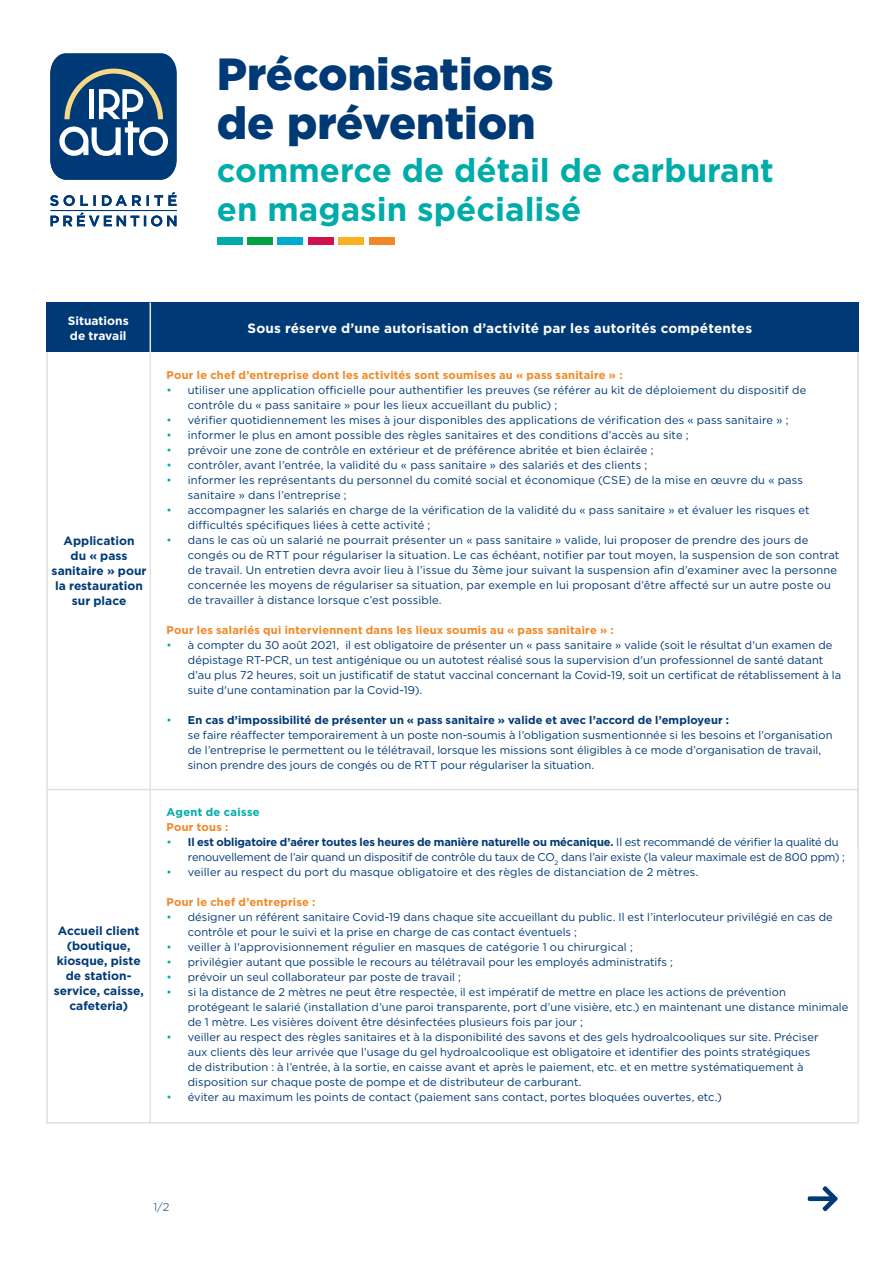
<style>
.page{position:relative;width:893px;height:1263px;background:#fff}
.page>*{position:absolute;margin:0;border:0;box-sizing:border-box;transform-origin:0 0}
.t1{font:900 45px/49.5px "Gotham";color:#003a76}
.t2{font:700 33px/39px "Gotham";color:#00aca9}
.t3{font:700 13.5px "Gotham";letter-spacing:.015em;color:#fff}
.t4{font:700 12px/15px "Gotham";color:#003a76;text-align:center}
.t5{font:700 12px/15px "Gotham";color:#fff}
.t6{font:11.25px/15px "Gotham";color:#003a76}
.t7{font:700 11.25px "Gotham";color:#f18825}
.t8{font:700 11.25px "Gotham";color:#00aca9}
.t9{font:300 11.25px "Gotham";color:#003a76}
.s1{color:#00aca9}
.s2{font-weight:700}
</style>
<div class="page">
<hr style="left:46px;top:302px;width:2px;height:821px;background:#e1e1e1">
<hr style="left:857px;top:332px;width:2px;height:791px;background:#e1e1e1">
<div style="left:46px;top:302px;width:813px;height:50px;background:#003a76"></div>
<hr style="left:150px;top:302px;width:1px;height:821px;background:#e1e1e1">
<svg style="left:808px;top:1186px;width:30px;height:25px"></svg>
<svg style="left:50px;top:192px;width:127px;height:14px"></svg>
<svg style="left:51px;top:212px;width:125px;height:14px"></svg>
<hr style="left:51px;top:210px;width:126px;height:1px;background:#003a76">
<svg style="left:50px;top:54px;width:127px;height:126px;background:#33608c"></svg>
<div style="left:369px;top:237px;width:25px;height:8px;background:#f18825"></div>
<div style="left:247px;top:237px;width:26px;height:8px;background:#00a244"></div>
<div style="left:338px;top:237px;width:26px;height:8px;background:#f9b122"></div>
<div style="left:217px;top:237px;width:26px;height:8px;background:#00aca9"></div>
<div style="left:277px;top:237px;width:26px;height:8px;background:#00abd2"></div>
<div style="left:308px;top:237px;width:26px;height:8px;background:#cf124d"></div>
<hr style="left:46px;top:789px;width:813px;height:1px;background:#e1e1e1">
<hr style="left:46px;top:1122px;width:813px;height:1px;background:#e1e1e1">
<h1 class="t1" style="left:217px;top:48px;width:338px">Préconisations de prévention</h1>
<h2 class="t2" style="left:217px;top:150px;width:559px">commerce de détail de carburant en magasin spécialisé</h2>
<p class="t5" style="left:68px;top:313px;width:63px">Situations de travail</p>
<p class="t4" style="left:52px;top:533px;width:96px">Application<br>du « pass sanitaire » pour la restauration sur place</p>
<p class="t4" style="left:54px;top:923px;width:92px">Accueil client (boutique, kiosque, piste de station&shy;service, caisse, cafeteria)</p>
<p class="t3" style="left:248px;top:319px;width:506px">Sous réserve d’une autorisation d’activité par les autorités compétentes</p>
<p class="t7" style="left:167px;top:368px;width:458px">Pour le chef d’entreprise dont les activités sont soumises au « pass sanitaire » :</p>
<p class="t6" style="left:188px;top:382px;width:620px;text-indent:-21px"><span class="s1">•</span> utiliser une application officielle pour authentifier les preuves (se référer au kit de déploiement du dispositif de contrôle du « pass sanitaire » pour les lieux accueillant du public) ;</p>
<p class="t6" style="left:167px;top:412px;width:624px"><span class="s1">•</span> vérifier quotidiennement les mises à jour disponibles des applications de vérification des « pass sanitaire » ;</p>
<p class="t6" style="left:167px;top:427px;width:524px"><span class="s1">•</span> informer le plus en amont possible des règles sanitaires et des conditions d’accès au site ;</p>
<p class="t6" style="left:167px;top:442px;width:489px"><span class="s1">•</span> prévoir une zone de contrôle en extérieur et de préférence abritée et bien éclairée ;</p>
<p class="t6" style="left:167px;top:457px;width:483px"><span class="s1">•</span> contrôler, avant l’entrée, la validité du « pass sanitaire » des salariés et des clients ;</p>
<p class="t6" style="left:188px;top:472px;width:617px;text-indent:-21px"><span class="s1">•</span> informer les représentants du personnel du comité social et économique (CSE) de la mise en œuvre du « pass sanitaire » dans l’entreprise ;</p>
<p class="t6" style="left:188px;top:502px;width:623px;text-indent:-21px"><span class="s1">•</span> accompagner les salariés en charge de la vérification de la validité du « pass sanitaire » et évaluer les risques et difficultés spécifiques liées à cette activité ;</p>
<p class="t6" style="left:188px;top:532px;width:653px;text-indent:-21px"><span class="s1">•</span> dans le cas où un salarié ne pourrait présenter un « pass sanitaire » valide, lui proposer de prendre des jours de congés ou de RTT pour régulariser la situation. Le cas échéant, notifier par tout moyen, la suspension de son contrat de travail. Un entretien devra avoir lieu à l’issue du 3ème jour suivant la suspension afin d’examiner avec la personne concernée les moyens de régulariser sa situation, par exemple en lui proposant d’être affecté sur un autre poste ou de travailler à distance lorsque c’est possible.</p>
<p class="t7" style="left:167px;top:623px;width:449px">Pour les salariés qui interviennent dans les lieux soumis au « pass sanitaire » :</p>
<p class="t6" style="left:188px;top:637px;width:655px;text-indent:-21px"><span class="s1">•</span> à compter du 30 août 2021, il est obligatoire de présenter un « pass sanitaire » valide (soit le résultat d'un examen de dépistage RT-PCR, un test antigénique ou un autotest réalisé sous la supervision d'un professionnel de santé datant d’au plus 72 heures, soit un justificatif de statut vaccinal concernant la Covid-19, soit un certificat de rétablissement à la suite d'une contamination par la Covid-19).</p>
<p class="t6" style="left:188px;top:712px;width:647px;text-indent:-21px"><span class="s1">•</span> <span class="s2">En cas d’impossibilité de présenter un « pass sanitaire » valide et avec l’accord de l’employeur :<br></span>se faire réaffecter temporairement à un poste non-soumis à l’obligation susmentionnée si les besoins et l’organisation de l’entreprise le permettent ou le télétravail, lorsque les missions sont éligibles à ce mode d’organisation de travail, sinon prendre des jours de congés ou de RTT pour régulariser la situation.</p>
<p class="t8" style="left:167px;top:804px;width:95px">Agent de caisse</p>
<p class="t7" style="left:167px;top:819px;width:64px">Pour tous :</p>
<p class="t6" style="left:188px;top:834px;width:659px;text-indent:-21px"><span class="s1">•</span> <span class="s2">Il est obligatoire d’aérer toutes les heures de manière naturelle ou mécanique.</span> Il est recommandé de vérifier la qualité du renouvellement de l’air quand un dispositif de contrôle du taux de CO<sub>2</sub> dans l’air existe (la valeur maximale est de 800 ppm) ;</p>
<p class="t6" style="left:167px;top:864px;width:534px"><span class="s1">•</span> veiller au respect du port du masque obligatoire et des règles de distanciation de 2 mètres.</p>
<p class="t7" style="left:167px;top:894px;width:151px">Pour le chef d’entreprise :</p>
<p class="t6" style="left:188px;top:909px;width:647px;text-indent:-21px"><span class="s1">•</span> désigner un référent sanitaire Covid-19 dans chaque site accueillant du public. Il est l’interlocuteur privilégié en cas de contrôle et pour le suivi et la prise en charge de cas contact éventuels ;</p>
<p class="t6" style="left:167px;top:939px;width:468px"><span class="s1">•</span> veiller à l'approvisionnement régulier en masques de catégorie 1 ou chirurgical ;</p>
<p class="t6" style="left:167px;top:954px;width:508px"><span class="s1">•</span> privilégier autant que possible le recours au télétravail pour les employés administratifs ;</p>
<p class="t6" style="left:167px;top:969px;width:296px"><span class="s1">•</span> prévoir un seul collaborateur par poste de travail ;</p>
<p class="t6" style="left:188px;top:984px;width:662px;text-indent:-21px"><span class="s1">•</span> si la distance de 2 mètres ne peut être respectée, il est impératif de mettre en place les actions de prévention protégeant le salarié (installation d’une paroi transparente, port d’une visière, etc.) en maintenant une distance minimale de 1 mètre. Les visières doivent être désinfectées plusieurs fois par jour ;</p>
<p class="t6" style="left:188px;top:1029px;width:632px;text-indent:-21px"><span class="s1">•</span> veiller au respect des règles sanitaires et à la disponibilité des savons et des gels hydroalcooliques sur site. Préciser aux clients dès leur arrivée que l’usage du gel hydroalcoolique est obligatoire et identifier des points stratégiques de distribution : à l’entrée, à la sortie, en caisse avant et après le paiement, etc. et en mettre systématiquement à disposition sur chaque poste de pompe et de distributeur de carburant.</p>
<p class="t6" style="left:167px;top:1089px;width:557px"><span class="s1">•</span> éviter au maximum les points de contact (paiement sans contact, portes bloquées ouvertes, etc.)</p>
<p class="t9" style="left:153px;top:1200px;width:17px">1/2</p>
</div>
